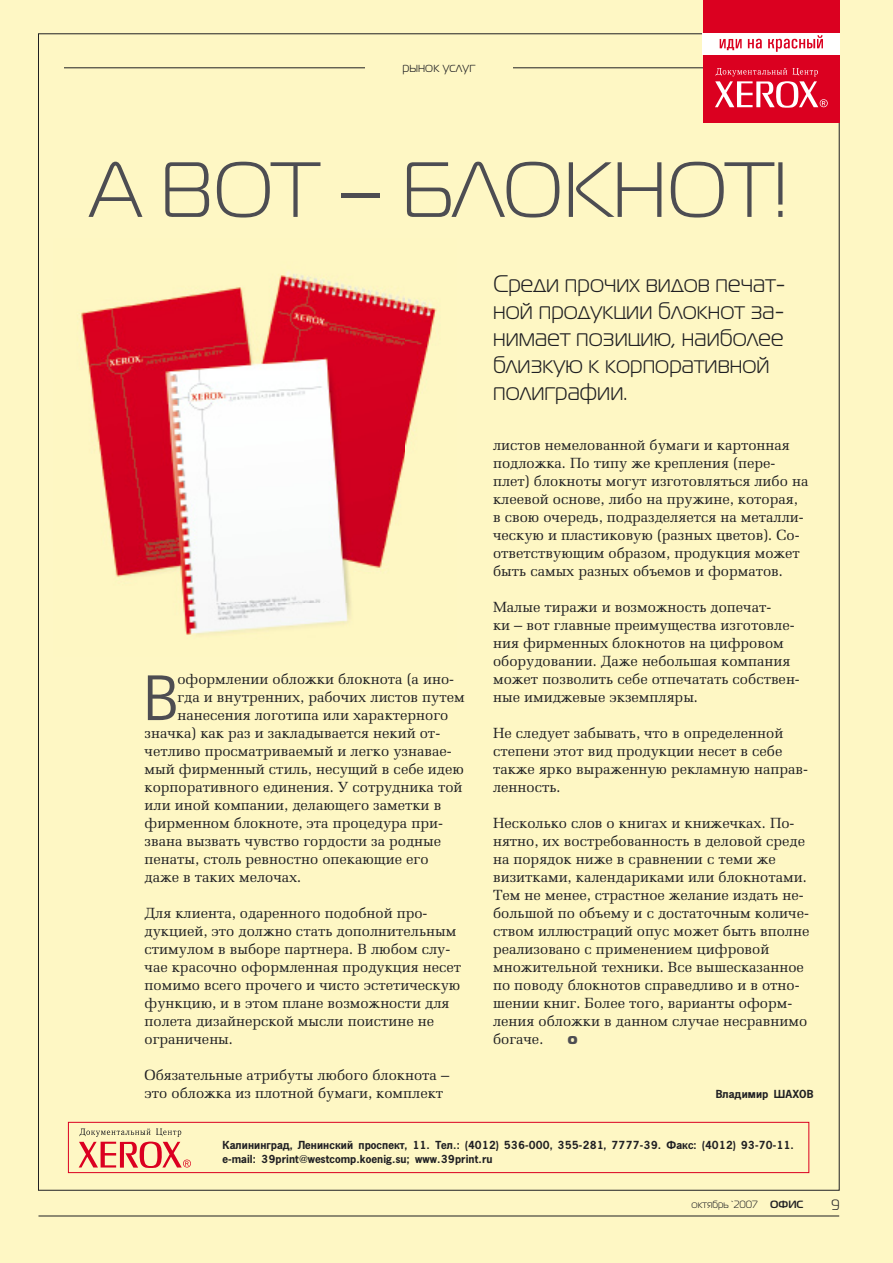
<style>
.page{position:relative;width:893px;height:1263px;background:#fef7c4}
.page>*{position:absolute;margin:0;border:0;box-sizing:border-box;transform-origin:0 0}
.t1{font:78px "Magistral C";color:#4d4d52}
.t2{font:65.4px "News Paper C";color:#4d4d52}
.t3{font:24px/27px "Magistral C";letter-spacing:.005em;color:#202023}
.t4{font:15px "Magistral C";color:#202023}
.t5{font:15px "Magistral Black C";color:#4d4d52}
.t6{font:14.7px/18px "AG Melanie";color:#202023}
.t7{font:13.5px "Magistral C";letter-spacing:.01em;color:#202023}
.t8{font:700 12px/14.4px "News Paper C";letter-spacing:.005em;color:#202023}
.t9{font:10.5px "Magistral C";color:#202023}
.s1{font-weight:700}
</style>
<div class="page">
<div style="left:68px;top:1122px;width:741px;height:51px;border:1px solid #db0020"></div>
<svg style="left:79px;top:1128px;width:112px;height:40px"></svg>
<hr style="left:38px;top:1216px;width:801px;height:1px;background:#202023">
<hr style="left:64px;top:68px;width:750px;height:1px;background:#202023">
<div style="left:365px;top:60px;width:147px;height:16px;background:#fef7c4"></div>
<img style="left:81px;top:272px;width:356px;height:363px">
<div style="left:703px;top:0;width:137px;height:123px;background:#db0020"></div>
<div style="left:703px;top:33px;width:137px;height:22px;background:#fff"></div>
<svg style="left:715px;top:68px;width:113px;height:40px"></svg>
<svg style="left:720px;top:35px;width:103px;height:17px"></svg>
<p class="t7" style="left:402px;top:60px;width:74px">рынок услуг</p>
<p class="t7" style="left:422px;top:60px;width:35px">стиль</p>
<h1 class="t1" style="left:89px;top:148px;width:700px">А ВОТ – БЛОКНОТ!</h1>
<h3 class="t3" style="left:493px;top:270px;width:294px">Среди прочих видов печат&shy;ной продукции блокнот за&shy;нимает позицию, наиболее близкую к корпоративной полиграфии.</h3>
<p class="t6" style="left:493px;top:436px;width:317px">листов немелованной бумаги и картонная подложка. По типу же крепления (пере&shy;плет) блокноты могут изготовляться либо на клеевой основе, либо на пружине, которая, в свою очередь, подразделяется на металли&shy;ческую и пластиковую (разных цветов). Со&shy;ответствующим образом, продукция может быть самых разных объемов и форматов.</p>
<p class="t6" style="left:493px;top:598px;width:308px">Малые тиражи и возможность допечат-<br>ки – вот главные преимущества изготовле&shy;ния фирменных блокнотов на цифровом оборудовании. Даже небольшая компания может позволить себе отпечатать собствен&shy;ные имиджевые экземпляры.</p>
<p class="t6" style="left:493px;top:724px;width:316px">Не следует забывать, что в определенной степени этот вид продукции несет в себе также ярко выраженную рекламную направ&shy;ленность.</p>
<p class="t6" style="left:493px;top:814px;width:318px">Несколько слов о книгах и книжечках. По&shy;нятно, их востребованность в деловой среде на порядок ниже в сравнении с теми же визитками, календариками или блокнотами.<br>Тем не менее, страстное желание издать не&shy;большой по объему и с достаточным количе&shy;ством иллюстраций опус может быть вполне реализовано с применением цифровой множительной техники. Все вышесказанное по поводу блокнотов справедливо и в отно&shy;шении книг. Более того, варианты оформ&shy;ления обложки в данном случае несравнимо богаче.</p>
<h2 class="t2" style="left:145px;top:664px;width:34px">В</h2>
<p class="t6" style="left:177px;top:670px;width:278px">оформлении обложки блокнота (а ино-</p>
<p class="t6" style="left:177px;top:688px;width:289px">гда и внутренних, рабочих листов путем</p>
<p class="t6" style="left:177px;top:706px;width:272px">нанесения логотипа или характерного</p>
<p class="t6" style="left:145px;top:724px;width:297px">значка) как раз и закладывается некий от-</p>
<p class="t6" style="left:145px;top:742px;width:309px">четливо просматриваемый и легко узнавае-</p>
<p class="t6" style="left:145px;top:760px;width:321px">мый фирменный стиль, несущий в себе идею</p>
<p class="t6" style="left:145px;top:778px;width:319px">корпоративного единения. У сотрудника той</p>
<p class="t6" style="left:145px;top:796px;width:298px">или иной компании, делающего заметки в</p>
<p class="t6" style="left:145px;top:814px;width:300px">фирменном блокноте, эта процедура при-</p>
<p class="t6" style="left:145px;top:832px;width:298px">звана вызвать чувство гордости за родные</p>
<p class="t6" style="left:145px;top:850px;width:285px">пенаты, столь ревностно опекающие его</p>
<p class="t6" style="left:145px;top:868px;width:158px">даже в таких мелочах.</p>
<p class="t6" style="left:145px;top:904px;width:318px">Для клиента, одаренного подобной про&shy;дукцией, это должно стать дополнительным стимулом в выборе партнера. В любом слу&shy;чае красочно оформленная продукция несет помимо всего прочего и чисто эстетическую функцию, и в этом плане возможности для полета дизайнерской мысли поистине не ограничены.</p>
<p class="t6" style="left:145px;top:1066px;width:306px">Обязательные атрибуты любого блокнота – это обложка из плотной бумаги, комплект</p>
<p class="t8" style="left:222px;top:1138px;width:573px">Калининград, Ленинский проспект, 11. Тел.: (4012) 536-000, 355-281, 7777-39. Факс: (4012) 93-70-11. е-mail: 39print@westcomp.koenig.su; www.39print.ru</p>
<p class="t5" style="left:568px;top:1029px;width:11px">о</p>
<p class="t8" style="left:716px;top:1087px;width:99px">Владимир ШАХОВ</p>
<p class="t9" style="left:692px;top:1199px;width:113px">октябрь `2007 <span class="s1">ОФИС</span></p>
<p class="t4" style="left:831px;top:1196px;width:10px">9</p>
<p class="t9" style="left:695px;top:1199px;width:13px">но</p>
</div>
